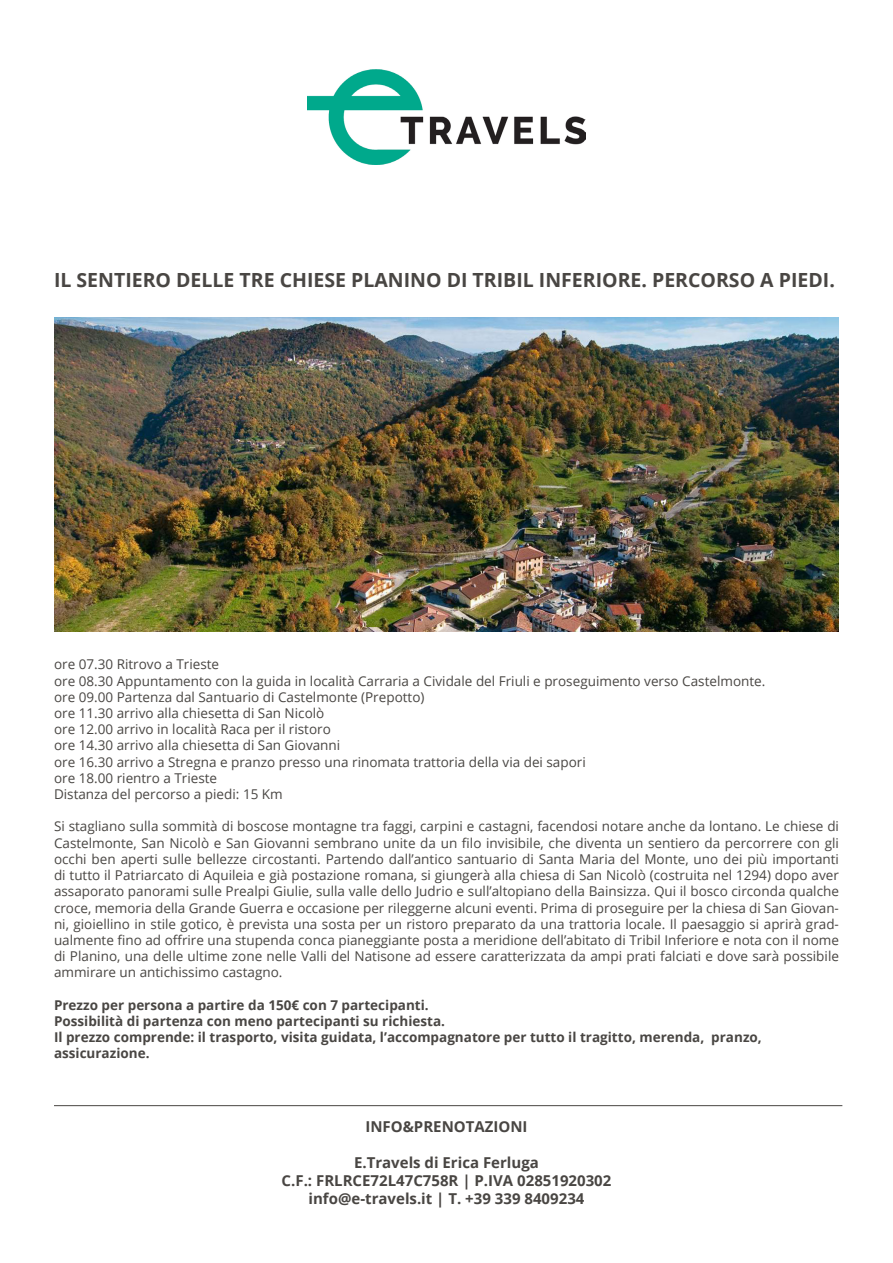
<style>
.page{position:relative;width:893px;height:1263px;background:#fff}
.page>*{position:absolute;margin:0;border:0;box-sizing:border-box;transform-origin:0 0}
.t1{font:700 19.5px "Open Sans";color:#494643}
.t2{font:700 15px "Open Sans";color:#494643}
.t3{font:13.5px/16.2px "Open Sans";color:#494643;text-align:justify}
.t4{font:700 13.5px "Open Sans";color:#494643}
</style>
<div class="page">
<img style="left:54px;top:317px;width:785px;height:314px">
<hr style="left:54px;top:1105px;width:788px;height:1px;background:#494643">
<img style="left:307px;top:70px;width:279px;height:94px">
<p class="t1" style="left:54px;top:266px;width:782px">IL SENTIERO DELLE TRE CHIESE PLANINO DI TRIBIL INFERIORE. PERCORSO A PIEDI.</p>
<p class="t3" style="left:54px;top:656px;width:167px">ore 07.30 Ritrovo a Trieste</p>
<p class="t3" style="left:54px;top:672px;width:713px">ore 08.30 Appuntamento con la guida in località Carraria a Cividale del Friuli e proseguimento verso Castelmonte.</p>
<p class="t3" style="left:54px;top:688px;width:372px">ore 09.00 Partenza dal Santuario di Castelmonte (Prepotto)</p>
<p class="t3" style="left:54px;top:705px;width:272px">ore 11.30 arrivo alla chiesetta di San Nicolò</p>
<p class="t3" style="left:54px;top:721px;width:278px">ore 12.00 arrivo in località Raca per il ristoro</p>
<p class="t3" style="left:54px;top:737px;width:288px">ore 14.30 arrivo alla chiesetta di San Giovanni</p>
<p class="t3" style="left:54px;top:753px;width:533px">ore 16.30 arrivo a Stregna e pranzo presso una rinomata trattoria della via dei sapori</p>
<p class="t3" style="left:54px;top:769px;width:165px">ore 18.00 rientro a Trieste</p>
<p class="t3" style="left:54px;top:786px;width:230px">Distanza del percorso a piedi: 15 Km</p>
<p class="t3" style="left:54px;top:818px;width:786px">Si stagliano sulla sommità di boscose montagne tra faggi, carpini e castagni, facendosi notare anche da lontano. Le chiese di Castelmonte, San Nicolò e San Giovanni sembrano unite da un filo invisibile, che diventa un sentiero da percorrere con gli occhi ben aperti sulle bellezze circostanti. Partendo dall’antico santuario di Santa Maria del Monte, uno dei più importanti di tutto il Patriarcato di Aquileia e già postazione romana, si giungerà alla chiesa di San Nicolò (costruita nel 1294) dopo aver assaporato panorami sulle Prealpi Giulie, sulla valle dello Judrio e sull’altopiano della Bainsizza. Qui il bosco circonda qualche croce, memoria della Grande Guerra e occasione per rileggerne alcuni eventi. Prima di proseguire per la chiesa di San Giovan&shy;ni, gioiellino in stile gotico, è prevista una sosta per un ristoro preparato da una trattoria locale. Il paesaggio si aprirà grad&shy;ualmente fino ad offrire una stupenda conca pianeggiante posta a meridione dell’abitato di Tribil Inferiore e nota con il nome di Planino, una delle ultime zone nelle Valli del Natisone ad essere caratterizzata da ampi prati falciati e dove sarà possibile ammirare un antichissimo castagno.</p>
<p class="t4" style="left:54px;top:995px;width:376px">Prezzo per persona a partire da 150€ con 7 partecipanti.</p>
<p class="t4" style="left:54px;top:1011px;width:392px">Possibilità di partenza con meno partecipanti su richiesta.</p>
<p class="t4" style="left:54px;top:1028px;width:709px">Il prezzo comprende: il trasporto, visita guidata, l’accompagnatore per tutto il tragitto, merenda, pranzo,</p>
<p class="t4" style="left:54px;top:1044px;width:97px">assicurazione.</p>
<p class="t2" style="left:365px;top:1116px;width:164px">INFO&amp;PRENOTAZIONI</p>
<p class="t2" style="left:354px;top:1152px;width:186px">E.Travels di Erica Ferluga</p>
<p class="t2" style="left:282px;top:1170px;width:331px">C.F.: FRLRCE72L47C758R | P.IVA 02851920302</p>
<p class="t2" style="left:309px;top:1188px;width:277px">info@e-travels.it | T. +39 339 8409234</p>
</div>
